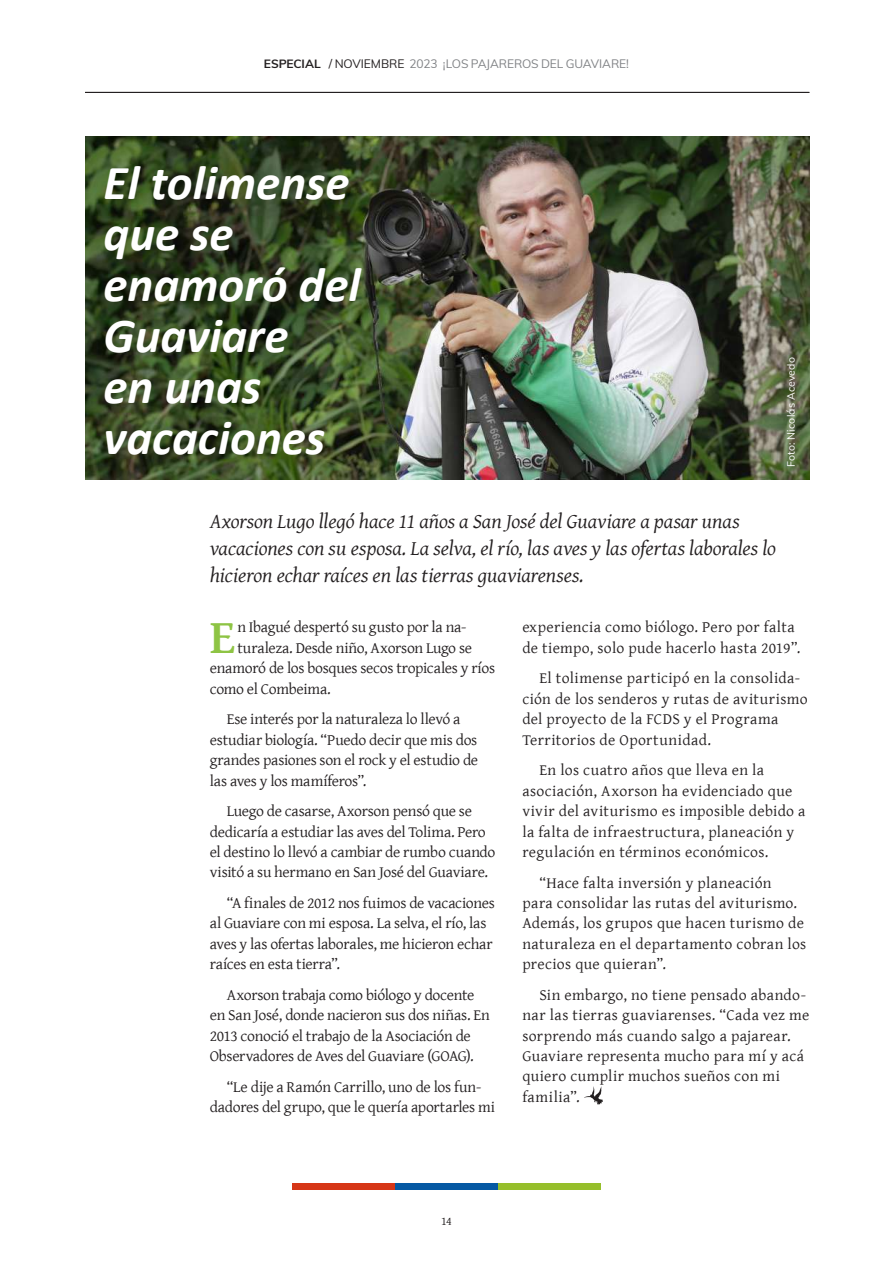
<style>
.page{position:relative;width:893px;height:1263px;background:#fff}
.page>*{position:absolute;margin:0;border:0;box-sizing:border-box;transform-origin:0 0}
.t1{font:italic 700 49.05px/51px "Calibri";color:#fff}
.t2{font:700 48.9px "Gentium Basic";color:#8ec444}
.t3{font:italic 21px/27px "Gentium Basic";letter-spacing:-.005em;color:#231f20}
.t4{font:15.75px/20.4px "Gentium Basic";letter-spacing:-.015em;color:#231f20}
.t5{font:15.75px/20.4px "Gentium Basic";letter-spacing:.025em;color:#231f20}
.t6{font:15.75px/20.4px "Gentium Basic";letter-spacing:.005em;color:#231f20}
.t7{font:15.75px/20.4px "Gentium Basic";letter-spacing:-.02em;color:#231f20}
.t8{font:12px "Muli";letter-spacing:-.01em;color:#808285}
.t9{font:12px "Gentium Basic";color:#231f20}
.t10{font:10.5px "Muli";letter-spacing:.02em;color:#fff}
.s1{font-weight:700;color:#231f20}
.s2{color:#231f20}
</style>
<div class="page">
<img style="left:85px;top:136px;width:724px;height:343px">
<svg style="left:584px;top:1086px;width:19px;height:19px"></svg>
<div style="left:293px;top:1183px;width:102px;height:7px;background:#d63617"></div>
<div style="left:395px;top:1183px;width:103px;height:7px;background:#0559a3"></div>
<div style="left:498px;top:1183px;width:102px;height:7px;background:#96bf2b"></div>
<hr style="left:85px;top:92px;width:724px;height:1px;background:#231f20">
<p class="t8" style="left:264px;top:55px;width:367px"><span class="s1">ESPECIAL</span> <span class="s2">/ NOVIEMBRE</span> 2023 ¡LOS PAJAREROS DEL GUAVIARE!</p>
<h1 class="t1" style="left:103px;top:155px;width:259px">El tolimense que se enamoró del<br>Guaviare<br>en unas vacaciones</h1>
<p class="t10" style="left:783px;top:467px;width:112px;rotate:-90deg">Foto: Nicolás Acevedo</p>
<h3 class="t3" style="left:210px;top:507px;width:568px">Axorson Lugo llegó hace 11 años a San José del Guaviare a pasar unas vacaciones con su esposa. La selva, el río, las aves y las ofertas laborales lo hicieron echar raíces en las tierras guaviarenses.</h3>
<h2 class="t2" style="left:210px;top:600px;width:27px">E</h2>
<p class="t4" style="left:237px;top:617px;width:231px">n Ibagué despertó su gusto por la na-</p>
<p class="t7" style="left:237px;top:637px;width:236px">turaleza. Desde niño, Axorson Lugo se</p>
<p class="t7" style="left:210px;top:657px;width:287px">enamoró de los bosques secos tropicales y ríos</p>
<p class="t7" style="left:210px;top:678px;width:123px">como el Combeima.</p>
<p class="t4" style="left:210px;top:708px;width:270px;text-indent:17px">Ese interés por la naturaleza lo llevó a estudiar biología. “Puedo decir que mis dos grandes pasiones son el rock y el estudio de las aves y los mamíferos”.</p>
<p class="t4" style="left:210px;top:800px;width:287px;text-indent:17px">Luego de casarse, Axorson pensó que se dedicaría a estudiar las aves del Tolima. Pero el destino lo llevó a cambiar de rumbo cuando visitó a su hermano en San José del Guaviare.</p>
<p class="t4" style="left:210px;top:892px;width:286px;text-indent:17px">“A finales de 2012 nos fuimos de vacaciones al Guaviare con mi esposa. La selva, el río, las aves y las ofertas laborales, me hicieron echar raíces en esta tierra”.</p>
<p class="t7" style="left:210px;top:984px;width:282px;text-indent:17px">Axorson trabaja como biólogo y docente en San José, donde nacieron sus dos niñas. En 2013 conoció el trabajo de la Asociación de Observadores de Aves del Guaviare (GOAG).</p>
<p class="t4" style="left:210px;top:1076px;width:287px;text-align:center">“Le dije a Ramón Carrillo, uno de los fun&shy;dadores del grupo, que le quería aportarles mi</p>
<p class="t6" style="left:522px;top:617px;width:280px">experiencia como biólogo. Pero por falta de tiempo, solo pude hacerlo hasta 2019”.</p>
<p class="t5" style="left:522px;top:668px;width:287px;text-indent:17px">El tolimense participó en la consolida&shy;ción de los senderos y rutas de aviturismo del proyecto de la FCDS y el Programa Territorios de Oportunidad.</p>
<p class="t5" style="left:522px;top:759px;width:285px;text-indent:17px">En los cuatro años que lleva en la asociación, Axorson ha evidenciado que vivir del aviturismo es imposible debido a la falta de infraestructura, planeación y regulación en términos económicos.</p>
<p class="t5" style="left:522px;top:872px;width:286px;text-indent:17px">“Hace falta inversión y planeación<br>para consolidar las rutas del aviturismo.<br>Además, los grupos que hacen turismo de naturaleza en el departamento cobran los precios que quieran”.</p>
<p class="t6" style="left:522px;top:984px;width:289px;text-indent:17px">Sin embargo, no tiene pensado abando&shy;nar las tierras guaviarenses. “Cada vez me sorprendo más cuando salgo a pajarear.<br>Guaviare representa mucho para mí y acá quiero cumplir muchos sueños con mi familia”.</p>
<p class="t9" style="left:441px;top:1212px;width:12px">14</p>
</div>
